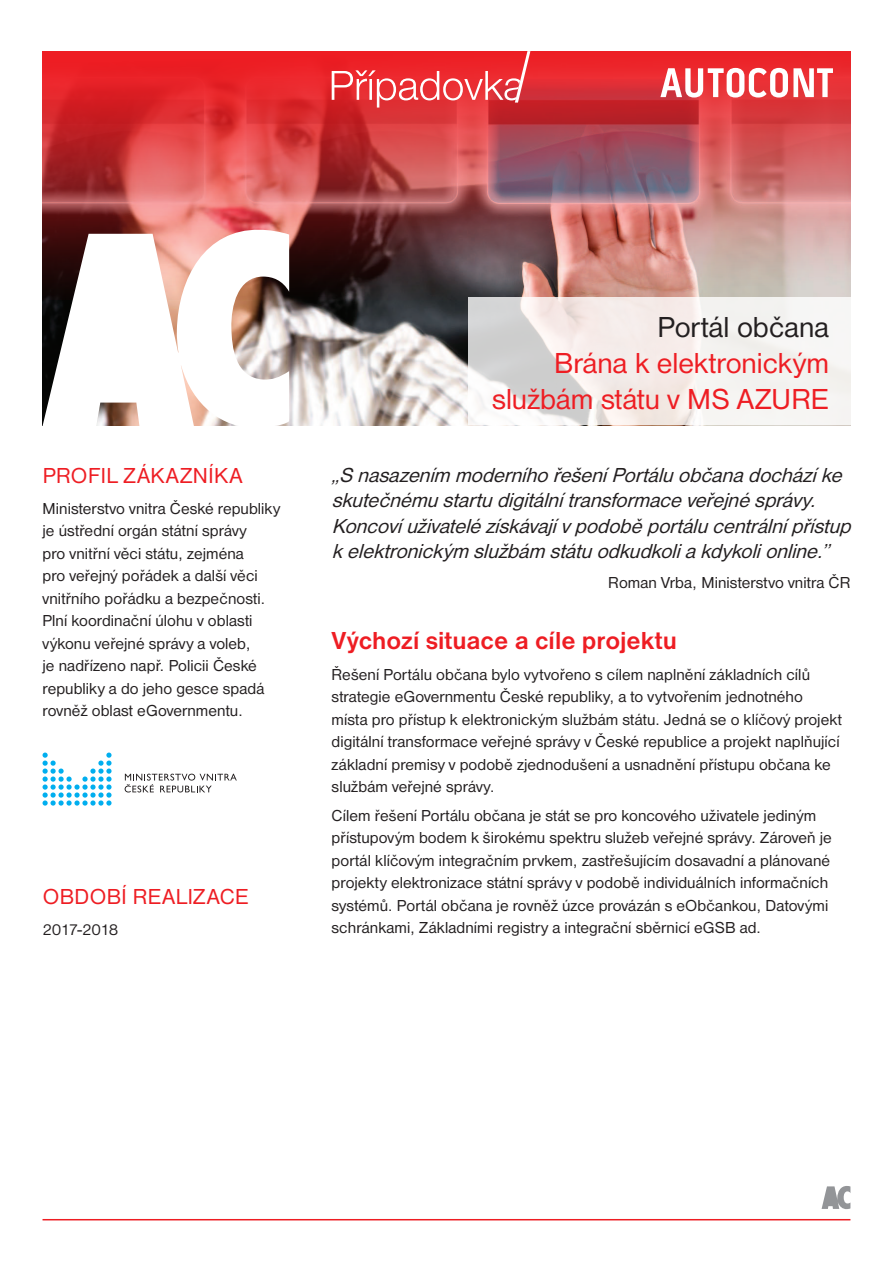
<style>
.page{position:relative;width:893px;height:1263px;background:#fff}
.page>*{position:absolute;margin:0;border:0;box-sizing:border-box;transform-origin:0 0}
.t1{font:30px/36px "Nimbus Sans DOT";letter-spacing:.005em;color:#ee1d23;text-align:right}
.t2{font:30px "Nimbus Sans DOT";letter-spacing:.005em;color:#231f20}
.t3{font:700 25.5px "Nimbus Sans DOT";color:#ee1d23}
.t4{font:22.5px "Nimbus Sans DOT";letter-spacing:.025em;color:#ee1d23}
.t5{font:italic 21px/25.5px "Nimbus Sans DOT";letter-spacing:-.305em;color:#231f20}
.t6{font:16.5px/22.5px "Nimbus Sans DOT";letter-spacing:.005em;color:#231f20}
.t7{font:16.5px "Nimbus Sans DOT";letter-spacing:-.04em;color:#231f20}
</style>
<div class="page">
<img style="left:289px;top:299px;width:179px;height:126px">
<img style="left:43px;top:51px;width:807px;height:248px">
<svg style="left:660px;top:68px;width:173px;height:30px"></svg>
<svg style="left:468px;top:298px;width:382px;height:127px;fill:#f5efed"></svg>
<svg style="left:43px;top:229px;width:246px;height:197px"></svg>
<svg style="left:332px;top:51px;width:198px;height:57px;background:#ea4348"></svg>
<svg style="left:822px;top:1186px;width:28px;height:23px"></svg>
<hr style="left:43px;top:1219px;width:807px;height:1px;background:#ee1d23">
<svg style="left:125px;top:774px;width:112px;height:18px"></svg>
<svg style="left:43px;top:752px;width:69px;height:54px"></svg>
<h3 class="t4" style="left:43px;top:463px;width:200px">Pro fil zákazníka</h3>
<p class="t6" style="left:43px;top:497px;width:239px">Ministerstvo vnitra České republiky je ústřední orgán státní správy<br>pro vnitřní věci státu, zejména<br>pro veřejný pořádek a další věci vnitřního pořádku a bezpečnosti.<br>Plní koordinační úlohu v oblasti výkonu veřejné správy a voleb,<br>je nadřízeno např. Policii České republiky a do jeho gesce spadá rovněž oblast eGovernmentu.</p>
<h3 class="t4" style="left:43px;top:883px;width:33px">Obdob</h3>
<h3 class="t4" style="left:122px;top:883px;width:26px">í rea</h3>
<h3 class="t4" style="left:176px;top:883px;width:33px">lizace</h3>
<p class="t7" style="left:43px;top:920px;width:77px">2017-2018</p>
<h1 class="t2" style="left:657px;top:310px;width:173px">Portál občana</h1>
<h1 class="t1" style="left:492px;top:345px;width:338px">Brána k elektronickým službám státu v MS AZURE</h1>
<p class="t5" style="left:332px;top:462px;width:527px">„S nasazením moderníhořešeníPortáluobčanadocházíke skutečnémustartudigitálnítransformaceveřejnésprávy.<br>Koncovíuživatelézískávajív podoběportálucentrálnípřístup k elektronickým službám státuodkudkolia kdykolionline.”</p>
<p class="t6" style="left:608px;top:571px;width:244px">Roman Vrba, Ministerstvo vnitra ČR</p>
<h2 class="t3" style="left:332px;top:626px;width:347px">Výchozí situace a cíle projektu</h2>
<p class="t6" style="left:332px;top:663px;width:512px">Řešení Portálu občana bylo vytvořeno s cílem naplnění základních cílů strategie eGovernmentu České republiky, a to vytvořením jednotného místa pro přístup k elektronickým službám státu. Jedná se o klíčový projekt digitální transformace veřejné správy v České republice a projekt naplňující základní premisy v podobě zjednodušení a usnadnění přístupu občana ke službám veřejné správy.</p>
<p class="t6" style="left:332px;top:804px;width:502px">Cílem řešení Portálu občana je stát se pro koncového uživatele jediným přístupovým bodem k širokému spektru služeb veřejné správy. Zároveň je portál klíčovým integračním prvkem, zastřešujícím dosavadní a plánované projekty elektronizace státní správy v podobě individuálních informačních systémů. Portál občana je rovněž úzce provázán s eObčankou, Datovými schránkami, Základními registry a integrační sběrnicí eGSB ad.</p>
</div>
